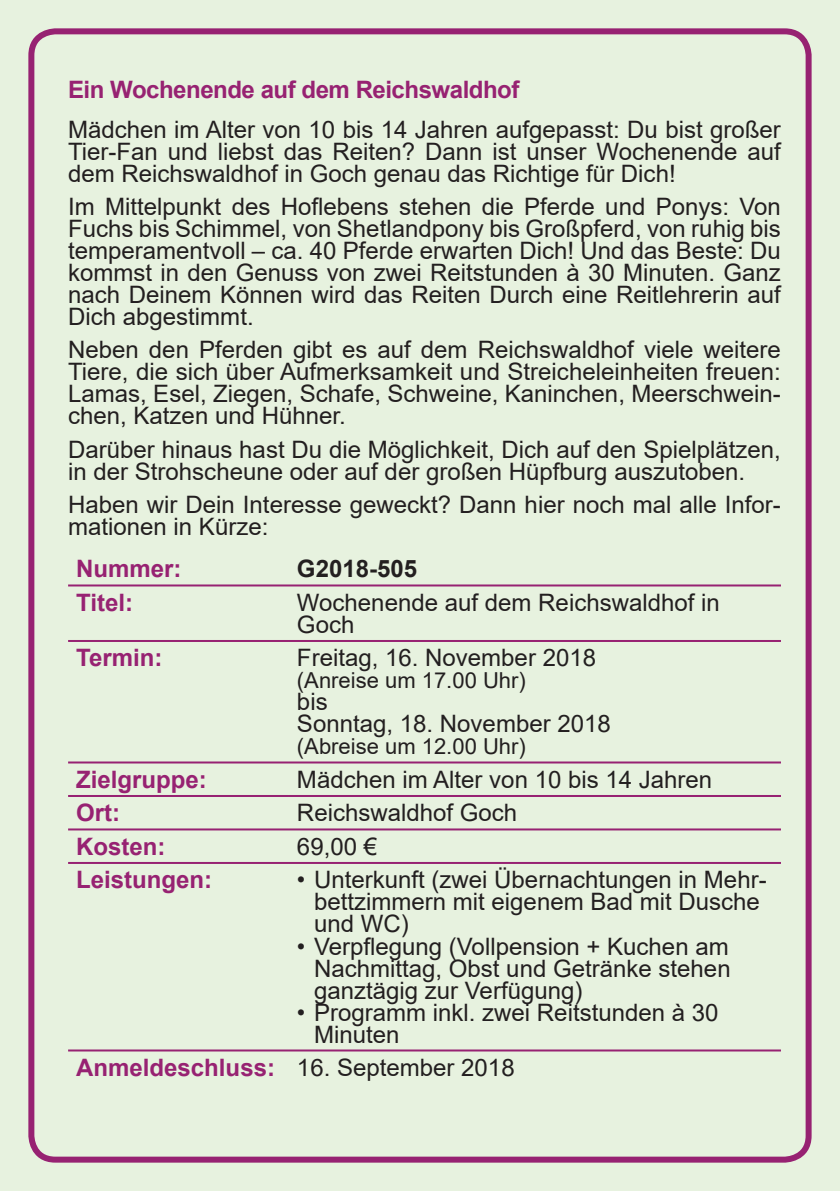
<style>
.page{position:relative;width:840px;height:1191px;background:#fff}
.page>*{position:absolute;margin:0;border:0;box-sizing:border-box;transform-origin:0 0}
.t1{font:24px/22px "Arial";color:#231f20}
.t2{font:700 24px "Arial";color:#972272}
.t3{font:700 24px "Arial";letter-spacing:-.02em;color:#972272}
.t4{font:700 24px "Arial";color:#231f20}
.t5{font:22px "Arial";color:#231f20}
.s1{font-weight:700;color:#972272}
</style>
<div class="page">
<div style="left:0;top:0;width:839px;height:1191px;background:#e7f2df"></div>
<hr style="left:68px;top:584px;width:221px;height:2px;background:#972272">
<hr style="left:289px;top:584px;width:491px;height:2px;background:#972272">
<hr style="left:68px;top:640px;width:221px;height:2px;background:#972272">
<hr style="left:289px;top:640px;width:491px;height:2px;background:#972272">
<hr style="left:68px;top:761px;width:221px;height:2px;background:#972272">
<hr style="left:289px;top:761px;width:491px;height:2px;background:#972272">
<hr style="left:68px;top:795px;width:221px;height:2px;background:#972272">
<hr style="left:289px;top:795px;width:491px;height:2px;background:#972272">
<hr style="left:68px;top:828px;width:221px;height:2px;background:#972272">
<hr style="left:289px;top:828px;width:491px;height:2px;background:#972272">
<hr style="left:68px;top:862px;width:221px;height:2px;background:#972272">
<hr style="left:289px;top:862px;width:491px;height:2px;background:#972272">
<hr style="left:68px;top:1049px;width:221px;height:2px;background:#972272">
<hr style="left:289px;top:1049px;width:491px;height:2px;background:#972272">
<div style="left:28px;top:28px;width:783px;height:1134px;border:6px solid #972272;border-radius:24px"></div>
<p class="t3" style="left:68px;top:73px;width:452px">Ein Wochenende auf dem Reichswaldhof</p>
<p class="t1" style="left:68px;top:118px;width:714px;text-align:justify">Mädchen im Alter von 10 bis 14 Jahren aufgepasst: Du bist großer Tier-Fan und liebst das Reiten? Dann ist unser Wochenende auf dem Reichswaldhof in Goch genau das Richtige für Dich!</p>
<p class="t1" style="left:68px;top:195px;width:714px;text-align:justify">Im Mittelpunkt des Hoflebens stehen die Pferde und Ponys: Von Fuchs bis Schimmel, von Shetlandpony bis Großpferd, von ruhig bis temperamentvoll – ca. 40 Pferde erwarten Dich! Und das Beste: Du kommst in den Genuss von zwei Reitstunden à 30 Minuten. Ganz nach Deinem Können wird das Reiten Durch eine Reitlehrerin auf Dich abgestimmt.</p>
<p class="t1" style="left:68px;top:339px;width:714px;text-align:justify">Neben den Pferden gibt es auf dem Reichswaldhof viele weitere Tiere, die sich über Aufmerksamkeit und Streicheleinheiten freuen:<br>Lamas, Esel, Ziegen, Schafe, Schweine, Kaninchen, Meerschwein&shy;chen, Katzen und Hühner.</p>
<p class="t1" style="left:68px;top:438px;width:714px">Darüber hinaus hast Du die Möglichkeit, Dich auf den Spielplätzen, in der Strohscheune oder auf der großen Hüpfburg auszutoben.</p>
<p class="t1" style="left:68px;top:493px;width:714px">Haben wir Dein Interesse geweckt? Dann hier noch mal alle Infor&shy;mationen in Kürze:</p>
<p class="t2" style="left:76px;top:552px;width:107px">Nummer:</p>
<p class="t4" style="left:297px;top:552px;width:122px">G2018-505</p>
<p class="t2" style="left:76px;top:585px;width:58px">Titel:</p>
<p class="t1" style="left:297px;top:591px;width:424px">Wochenende auf dem Reichswaldhof in<br>Goch</p>
<p class="t2" style="left:76px;top:641px;width:88px">Termin:</p>
<p class="t1" style="left:297px;top:647px;width:300px">Freitag, 16. November 2018</p>
<p class="t5" style="left:297px;top:665px;width:230px">(Anreise um 17.00 Uhr)</p>
<p class="t1" style="left:297px;top:691px;width:315px">bis<br>Sonntag, 18. November 2018</p>
<p class="t5" style="left:297px;top:731px;width:230px">(Abreise um 12.00 Uhr)</p>
<p class="t2" style="left:76px;top:762px;width:132px">Zielgruppe:</p>
<p class="t1" style="left:297px;top:768px;width:416px">Mädchen im Alter von 10 bis 14 Jahren</p>
<p class="t2" style="left:76px;top:796px;width:45px">Ort:</p>
<p class="t1" style="left:297px;top:802px;width:222px">Reichswaldhof Goch</p>
<p class="t2" style="left:76px;top:829px;width:91px">Kosten:</p>
<p class="t1" style="left:297px;top:835px;width:82px">69,00 €</p>
<p class="t2" style="left:76px;top:863px;width:138px">Leistungen:</p>
<p class="t1" style="left:314px;top:869px;width:454px;text-indent:-17px">• Unterkunft (zwei Übernachtungen in Mehr&shy;bettzimmern mit eigenem Bad mit Dusche und WC)</p>
<p class="t1" style="left:314px;top:935px;width:418px;text-align:justify;text-indent:-17px">• Verpflegung (Vollpension + Kuchen am Nachmittag, Obst und Getränke stehen ganztägig zur Verfügung)</p>
<p class="t1" style="left:314px;top:1001px;width:406px;text-indent:-17px">• Programm inkl. zwei Reitstunden à 30<br>Minuten</p>
<p class="t1" style="left:76px;top:1056px;width:440px"><span class="s1">Anmeldeschluss:</span> 16. September 2018</p>
</div>
